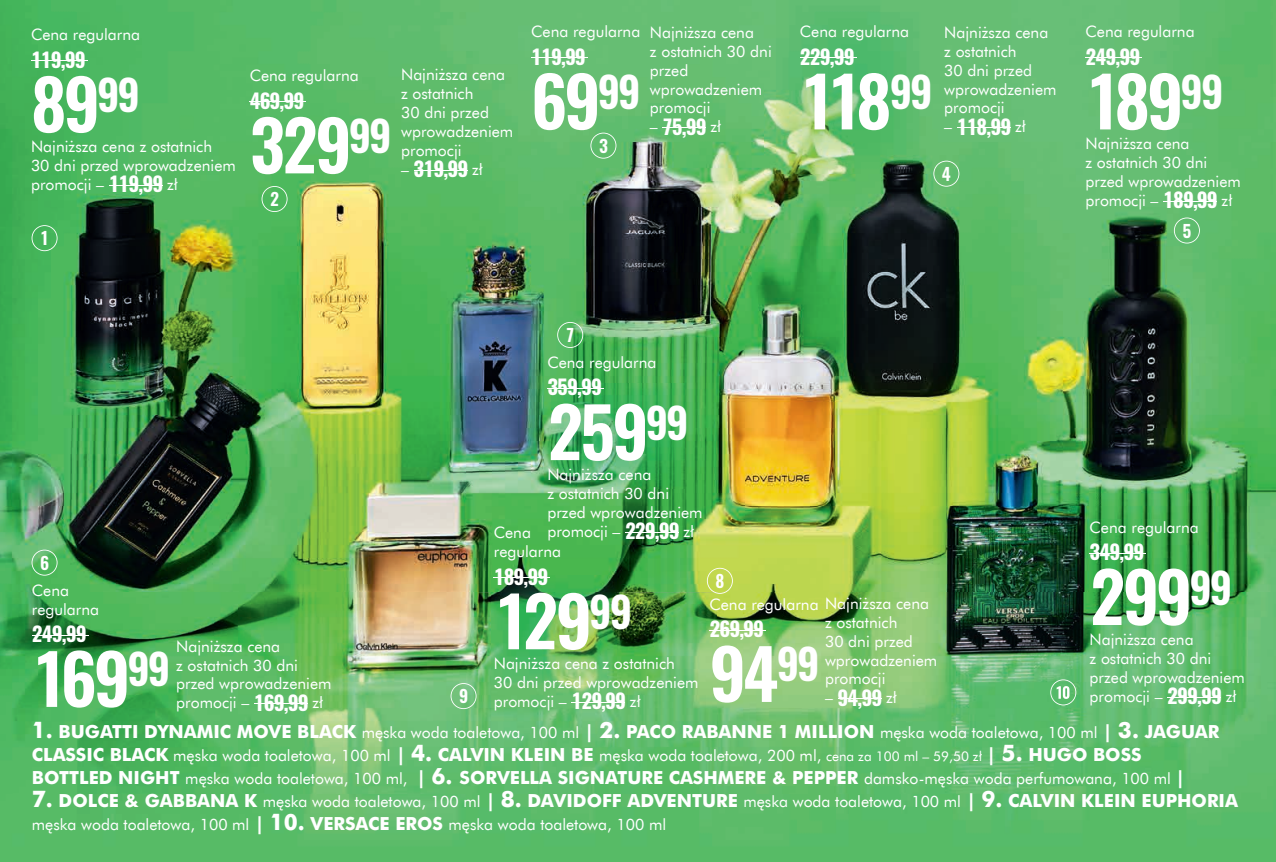
<style>
.page{position:relative;width:1276px;height:862px;background:#fff}
.page>*{position:absolute;margin:0;border:0;box-sizing:border-box;transform-origin:0 0}
.t1{font:600 68.85px "Oswald";letter-spacing:-.045em;color:#fff}
.t2{font:700 20.25px "Oswald";letter-spacing:-.04em;color:#fff}
.t3{font:700 18px "Futura EU";color:#fff}
.t4{font:600 17.32px "Oswald";color:#fff}
.t5{font:15.75px/18.9px "Futura EU";color:#fff}
.s1{font-family:"Oswald";font-weight:700;font-size:20.25px}
.s2{font-family:"Futura EU";font-weight:400;font-size:15.75px}
.s3{font-size:22.5px}
.s4{font-weight:400;font-size:15.75px}
.s5{font-weight:700;font-size:18px}
.s6{font-weight:700;font-size:22.5px}
.s7{font-size:13.5px}
</style>
<div class="page">
<img style="left:0;top:0;width:1276px;height:861px">
<img style="left:551px;top:383px;width:133px;height:105px">
<img style="left:491px;top:575px;width:125px;height:109px">
<img style="left:764px;top:0;width:174px;height:173px">
<svg style="left:707px;top:567px;width:26px;height:26px"></svg>
<svg style="left:590px;top:132px;width:26px;height:26px"></svg>
<svg style="left:32px;top:549px;width:26px;height:26px"></svg>
<svg style="left:32px;top:225px;width:26px;height:26px"></svg>
<svg style="left:1174px;top:217px;width:26px;height:26px"></svg>
<svg style="left:261px;top:186px;width:26px;height:26px"></svg>
<svg style="left:933px;top:160px;width:26px;height:26px"></svg>
<svg style="left:450px;top:682px;width:26px;height:26px"></svg>
<svg style="left:557px;top:322px;width:26px;height:26px"></svg>
<svg style="left:1050px;top:679px;width:26px;height:26px"></svg>
<hr style="left:547px;top:388px;width:56px;height:1px;background:#fff">
<hr style="left:625px;top:531px;width:54px;height:1px;background:#fff">
<hr style="left:1089px;top:552px;width:57px;height:1px;background:#fff">
<hr style="left:1167px;top:696px;width:54px;height:1px;background:#fff">
<hr style="left:494px;top:577px;width:56px;height:1px;background:#fff">
<hr style="left:571px;top:701px;width:54px;height:1px;background:#fff">
<hr style="left:32px;top:634px;width:56px;height:1px;background:#fff">
<hr style="left:31px;top:60px;width:56px;height:1px;background:#fff">
<hr style="left:254px;top:703px;width:54px;height:1px;background:#fff">
<hr style="left:109px;top:185px;width:53px;height:1px;background:#fff">
<hr style="left:250px;top:101px;width:56px;height:1px;background:#fff">
<hr style="left:414px;top:170px;width:53px;height:1px;background:#fff">
<hr style="left:531px;top:57px;width:56px;height:1px;background:#fff">
<hr style="left:662px;top:127px;width:43px;height:1px;background:#fff">
<hr style="left:1085px;top:57px;width:57px;height:1px;background:#fff">
<hr style="left:1163px;top:201px;width:54px;height:1px;background:#fff">
<hr style="left:709px;top:629px;width:57px;height:1px;background:#fff">
<hr style="left:837px;top:698px;width:44px;height:1px;background:#fff">
<hr style="left:800px;top:57px;width:56px;height:1px;background:#fff">
<hr style="left:956px;top:127px;width:54px;height:1px;background:#fff">
<p class="t5" style="left:31px;top:25px;width:111px">Cena regularna</p>
<p class="t2" style="left:31px;top:45px;width:56px">119,99</p>
<h1 class="t1" style="left:31px;top:56px;width:110px">89<sup>99</sup></h1>
<p class="t5" style="left:31px;top:137px;width:206px">Najniższa cena z ostatnich<br>30 dni przed wprowadzeniem promocji – <span class="s1">119,99</span> zł</p>
<p class="t4" style="left:40px;top:226px;width:10px">1</p>
<p class="t5" style="left:250px;top:66px;width:111px">Cena regularna</p>
<p class="t2" style="left:250px;top:86px;width:56px">469,99</p>
<h1 class="t1" style="left:250px;top:97px;width:143px">329<sup>99</sup></h1>
<p class="t4" style="left:270px;top:187px;width:10px">2</p>
<p class="t5" style="left:401px;top:66px;width:114px">Najniższa cena z ostatnich<br>30 dni przed wprowadzeniem promocji</p>
<p class="t2" style="left:401px;top:155px;width:83px"><span class="s2">–</span> 319,99 <span class="s2">zł</span></p>
<p class="t5" style="left:531px;top:23px;width:111px">Cena regularna</p>
<p class="t2" style="left:531px;top:42px;width:56px">119,99</p>
<h1 class="t1" style="left:531px;top:53px;width:111px">69<sup>99</sup></h1>
<p class="t4" style="left:599px;top:133px;width:10px">3</p>
<p class="t5" style="left:650px;top:23px;width:123px">Najniższa cena<br>z ostatnich 30 dni przed wprowadzeniem promocji</p>
<p class="t2" style="left:650px;top:112px;width:73px"><span class="s2">–</span> 75,99 <span class="s2">zł</span></p>
<p class="t5" style="left:800px;top:23px;width:111px">Cena regularna</p>
<p class="t2" style="left:800px;top:42px;width:56px">229,99</p>
<h1 class="t1" style="left:800px;top:53px;width:134px">118<sup>99</sup></h1>
<p class="t5" style="left:944px;top:23px;width:114px">Najniższa cena z ostatnich<br>30 dni przed wprowadzeniem promocji</p>
<p class="t2" style="left:944px;top:112px;width:83px"><span class="s2">–</span> 118,99 <span class="s2">zł</span></p>
<p class="t4" style="left:942px;top:161px;width:11px">4</p>
<p class="t5" style="left:1085px;top:23px;width:111px">Cena regularna</p>
<p class="t2" style="left:1085px;top:42px;width:56px">249,99</p>
<h1 class="t1" style="left:1085px;top:53px;width:139px">189<sup>99</sup></h1>
<p class="t5" style="left:1085px;top:134px;width:157px">Najniższa cena<br>z ostatnich 30 dni przed wprowadzeniem promocji – <span class="s1">189,99</span> zł</p>
<p class="t4" style="left:1182px;top:218px;width:10px">5</p>
<p class="t4" style="left:40px;top:550px;width:11px">6</p>
<p class="t5" style="left:32px;top:580px;width:69px">Cena regularna</p>
<p class="t2" style="left:32px;top:619px;width:56px">249,99</p>
<h1 class="t1" style="left:32px;top:630px;width:139px">169<sup>99</sup></h1>
<p class="t5" style="left:176px;top:636px;width:157px">Najniższa cena<br>z ostatnich 30 dni przed wprowadzeniem promocji – <span class="s1">169,99</span> zł</p>
<p class="t4" style="left:459px;top:683px;width:11px">9</p>
<p class="t4" style="left:566px;top:323px;width:10px">7</p>
<p class="t5" style="left:547px;top:353px;width:111px">Cena regularna</p>
<p class="t2" style="left:547px;top:373px;width:56px">359,99</p>
<h1 class="t1" style="left:547px;top:384px;width:142px">259<sup>99</sup></h1>
<p class="t5" style="left:547px;top:465px;width:157px">Najniższa cena<br>z ostatnich 30 dni przed wprowadzeniem promocji – <span class="s1">229,99</span> zł</p>
<p class="t5" style="left:494px;top:523px;width:69px">Cena regularna</p>
<p class="t2" style="left:494px;top:562px;width:56px">189,99</p>
<h1 class="t1" style="left:494px;top:573px;width:139px">129<sup>99</sup></h1>
<p class="t5" style="left:494px;top:654px;width:206px">Najniższa cena z ostatnich<br>30 dni przed wprowadzeniem promocji – <span class="s1">129,99</span> zł</p>
<p class="t4" style="left:715px;top:568px;width:10px">8</p>
<p class="t5" style="left:709px;top:594px;width:221px">Cena regularna Najniższa cena</p>
<p class="t2" style="left:709px;top:614px;width:56px">269,99</p>
<h1 class="t1" style="left:709px;top:625px;width:111px">94<sup>99</sup></h1>
<p class="t5" style="left:825px;top:612px;width:114px">z ostatnich<br>30 dni przed wprowadzeniem promocji</p>
<p class="t2" style="left:825px;top:683px;width:74px"><span class="s2">–</span> 94,99 <span class="s2">zł</span></p>
<p class="t5" style="left:1089px;top:518px;width:111px">Cena regularna</p>
<p class="t2" style="left:1089px;top:537px;width:56px">349,99</p>
<h1 class="t1" style="left:1089px;top:548px;width:144px">299<sup>99</sup></h1>
<p class="t5" style="left:1089px;top:629px;width:157px">Najniższa cena<br>z ostatnich 30 dni przed wprowadzeniem promocji – <span class="s1">299,99</span> zł</p>
<p class="t3" style="left:32px;top:720px;width:1189px"><span class="s3">1.</span> BUGATTI DYNAMIC MOVE BLACK <span class="s4">męska woda toaletowa, 100 ml</span> | <span class="s3">2.</span> PACO RABANNE 1 MILLION <span class="s4">męska woda toaletowa, 100 ml</span> | <span class="s3">3.</span> JAGUAR</p>
<p class="t5" style="left:32px;top:744px;width:1154px;line-height:22.9px"><span class="s5">CLASSIC BLACK</span> męska woda toaletowa, 100 ml <span class="s5">|</span> <span class="s6">4.</span> <span class="s5">CALVIN KLEIN BE</span> męska woda toaletowa, 200 ml, <span class="s7">cena za 100 ml – 59,50 zł</span> <span class="s5">|</span> <span class="s6">5.</span> <span class="s5">HUGO BOSS<br>BOTTLED NIGHT</span> męska woda toaletowa, 100 ml, <span class="s5">|</span> <span class="s6">6.</span> <span class="s5">SORVELLA SIGNATURE CASHMERE &amp; PEPPER</span> damsko-męska woda perfumowana, 100 ml <span class="s5">|</span></p>
<p class="t3" style="left:32px;top:789px;width:1207px"><span class="s3">7.</span> DOLCE &amp; GABBANA K <span class="s4">męska woda toaletowa, 100 ml</span> | <span class="s3">8.</span> DAVIDOFF ADVENTURE <span class="s4">męska woda toaletowa, 100 ml</span> | <span class="s3">9.</span> CALVIN KLEIN EUPHORIA</p>
<p class="t5" style="left:32px;top:815px;width:636px">męska woda toaletowa, 100 ml <span class="s5">|</span> <span class="s6">10.</span> <span class="s5">VERSACE EROS</span> męska woda toaletowa, 100 ml</p>
</div>
